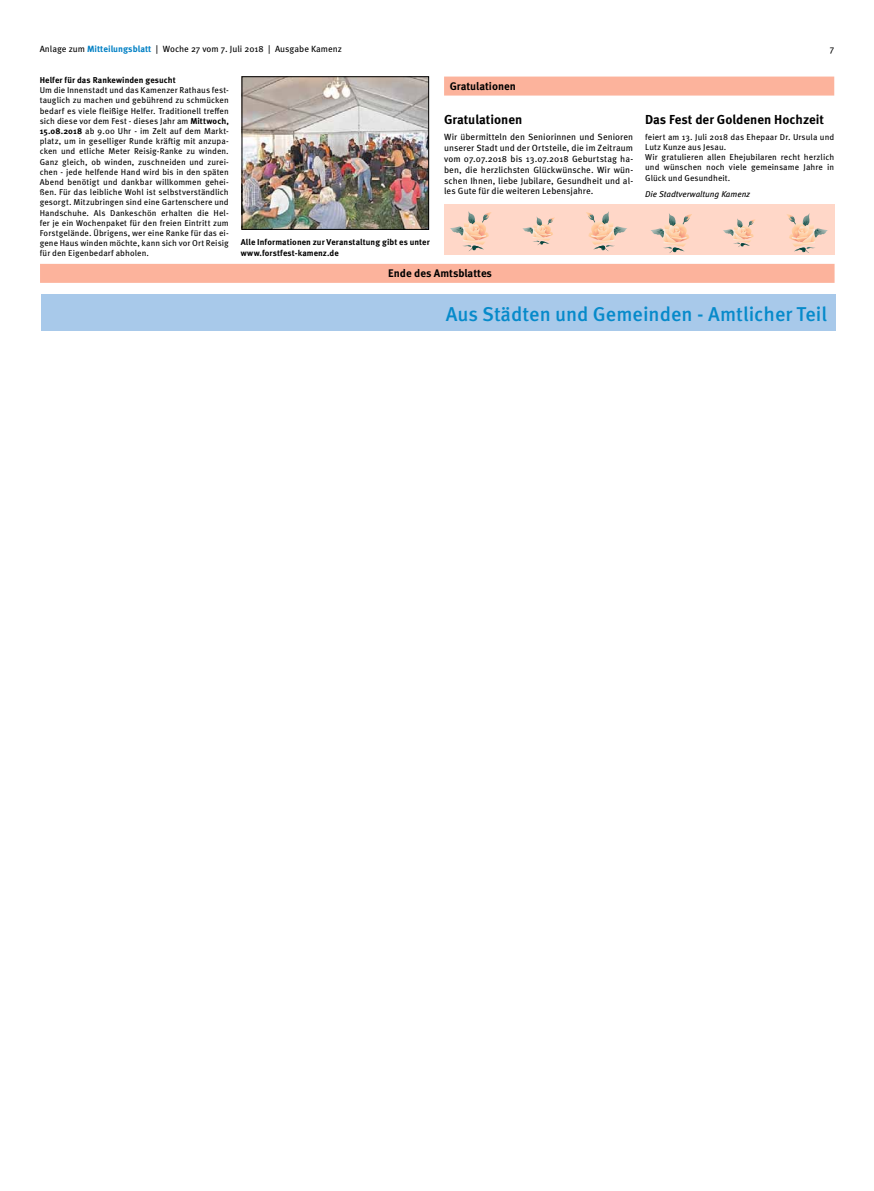
<style>
.page{position:relative;width:874px;height:1191px;background:#fff}
.page>*{position:absolute;margin:0;border:0;box-sizing:border-box;transform-origin:0 0}
.t1{font:500 20px "Meta Pro";color:#068aca}
.t2{font:700 13px "Meta Pro";color:#000}
.t3{font:700 11px "Meta Pro";color:#000}
.t4{font:9px/10.8px "Meta Pro";color:#000;text-align:justify}
.t5{font:8.5px/10.2px "Meta Pro";letter-spacing:.01em;color:#000;text-align:justify}
.t6{font:700 8.5px/10.2px "Meta Pro";letter-spacing:.01em;color:#000}
.t7{font:italic 8.5px "Meta Pro";color:#000}
.s1{font-weight:700;color:#0080c4}
.s2{font-weight:700}
</style>
<div class="page">
<img style="left:244px;top:79px;width:182px;height:148px">
<div style="left:444px;top:77px;width:389px;height:19px;background:#fcb39c"></div>
<div style="left:444px;top:204px;width:390px;height:51px;background:#ffd7c8"></div>
<svg style="left:651px;top:213px;width:40px;height:40px"></svg>
<svg style="left:787px;top:213px;width:41px;height:40px"></svg>
<svg style="left:723px;top:218px;width:32px;height:29px"></svg>
<div style="left:40px;top:264px;width:794px;height:19px;background:#fcb39c"></div>
<div style="left:41px;top:294px;width:793px;height:37px;background:#a8c9ea"></div>
<svg style="left:450px;top:211px;width:41px;height:40px"></svg>
<svg style="left:586px;top:211px;width:41px;height:40px"></svg>
<svg style="left:522px;top:216px;width:32px;height:29px"></svg>
<p class="t4" style="left:40px;top:43px;width:304px">Anlage zum <span class="s1">Mitteilungsblatt</span> | Woche 27 vom 7. Juli 2018 | Ausgabe Kamenz</p>
<p class="t4" style="left:829px;top:43px;width:6px">7</p>
<p class="t6" style="left:40px;top:74px;width:137px">Helfer für das Rankewinden gesucht</p>
<p class="t5" style="left:40px;top:85px;width:190px">Um die Innenstadt und das Kamenzer Rathaus fest&shy;tauglich zu machen und gebührend zu schmücken bedarf es viele fleißige Helfer. Traditionell treffen sich diese vor dem Fest - dieses Jahr am <span class="s2">Mittwoch, 15.08.2018</span> ab 9.00 Uhr - im Zelt auf dem Markt&shy;platz, um in geselliger Runde kräftig mit anzupa&shy;cken und etliche Meter Reisig-Ranke zu winden.<br>Ganz gleich, ob winden, zuschneiden und zurei&shy;chen - jede helfende Hand wird bis in den späten Abend benötigt und dankbar willkommen gehei&shy;ßen. Für das leibliche Wohl ist selbstverständlich gesorgt. Mitzubringen sind eine Gartenschere und Handschuhe. Als Dankeschön erhalten die Hel&shy;fer je ein Wochenpaket für den freien Eintritt zum Forstgelände. Übrigens, wer eine Ranke für das ei&shy;gene Haus winden möchte, kann sich vor Ort Reisig für den Eigenbedarf abholen.</p>
<p class="t3" style="left:449px;top:77px;width:68px">Gratulationen</p>
<h2 class="t2" style="left:444px;top:109px;width:80px">Gratulationen</h2>
<p class="t4" style="left:444px;top:131px;width:190px">Wir übermitteln den Seniorinnen und Senioren unserer Stadt und der Ortsteile, die im Zeitraum vom 07.07.2018 bis 13.07.2018 Geburtstag ha&shy;ben, die herzlichsten Glückwünsche. Wir wün&shy;schen Ihnen, liebe Jubilare, Gesundheit und al&shy;les Gute für die weiteren Lebensjahre.</p>
<h2 class="t2" style="left:645px;top:109px;width:180px">Das Fest der Goldenen Hochzeit</h2>
<p class="t5" style="left:645px;top:131px;width:190px;text-align:left">feiert am 13. Juli 2018 das Ehepaar Dr. Ursula und Lutz Kunze aus Jesau.<br>Wir gratulieren allen Ehejubilaren recht herzlich und wünschen noch viele gemeinsame Jahre in Glück und Gesundheit.</p>
<p class="t7" style="left:645px;top:187px;width:106px">Die Stadtverwaltung Kamenz</p>
<p class="t6" style="left:241px;top:237px;width:190px">Alle Informationen zur Veranstaltung gibt es unter www.forstfest-kamenz.de</p>
<p class="t3" style="left:388px;top:265px;width:105px">Ende des Amtsblattes</p>
<h1 class="t1" style="left:445px;top:299px;width:382px">Aus Städten und Gemeinden - Amtlicher Teil</h1>
</div>
